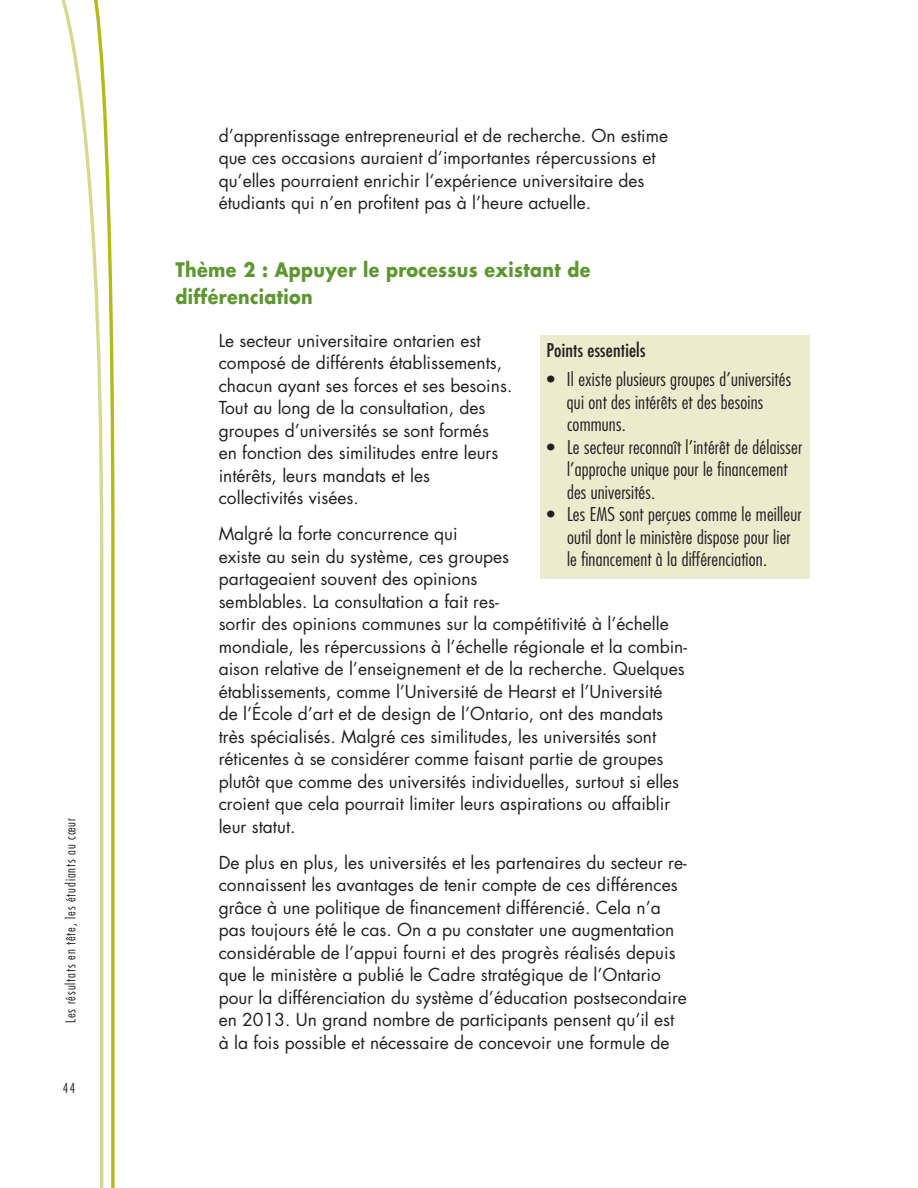
<style>
.page{position:relative;width:918px;height:1188px;background:#fff}
.page>*{position:absolute;margin:0;border:0;box-sizing:border-box;transform-origin:0 0}
.t1{font:700 19.5px/27px "Futura";letter-spacing:.02em;color:#5e9732;scale:.9 1}
.t2{font:300 condensed 18.6px/22.5px "Futura";letter-spacing:.01em;color:#231f20;scale:1.05 1}
.t3{font:condensed 18.6px "Futura";letter-spacing:.01em;color:#231f20;scale:1.05 1}
.t4{font:17.4px/22.5px "Futura";color:#231f20}
.t5{font:300 condensed 13.5px "Futura";letter-spacing:.07em;color:#231f20}
</style>
<div class="page">
<svg style="left:103px;top:56px;width:12px;height:1132px"></svg>
<svg style="left:61px;top:0;width:42px;height:1188px"></svg>
<div style="left:540px;top:335px;width:270px;height:244px;background:#eaeccd"></div>
<p class="t5" style="left:62px;top:1023px;width:207px;rotate:-90deg">Les résultats en tête, les étudiants au cœur</p>
<p class="t5" style="left:63px;top:1080px;width:14px">44</p>
<p class="t4" style="left:219px;top:124px;width:451px">d’apprentissage entrepreneurial et de recherche. On estime que ces occasions auraient d’importantes répercussions et qu’elles pourraient enrichir l’expérience universitaire des étudiants qui n’en profitent pas à l’heure actuelle.</p>
<h2 class="t1" style="left:176px;top:256px;width:463px">Thème 2 : Appuyer le processus existant de différenciation</h2>
<p class="t4" style="left:219px;top:329px;width:295px">Le secteur universitaire ontarien est composé de différents établissements, chacun ayant ses forces et ses besoins.<br>Tout au long de la consultation, des groupes d’universités se sont formés<br>en fonction des similitudes entre leurs intérêts, leurs mandats et les collectivités visées.</p>
<p class="t4" style="left:219px;top:522px;width:470px">Malgré la forte concurrence qui<br>existe au sein du système, ces groupes<br>partageaient souvent des opinions<br>semblables. La consultation a fait res-<br>sortir des opinions communes sur la compétitivité à l’échelle mondiale, les répercussions à l’échelle régionale et la combin&shy;aison relative de l’enseignement et de la recherche. Quelques établissements, comme l’Université de Hearst et l’Université<br>de l’École d’art et de design de l’Ontario, ont des mandats très spécialisés. Malgré ces similitudes, les universités sont réticentes à se considérer comme faisant partie de groupes plutôt que comme des universités individuelles, surtout si elles croient que cela pourrait limiter leurs aspirations ou affaiblir leur statut.</p>
<p class="t4" style="left:219px;top:851px;width:470px">De plus en plus, les universités et les partenaires du secteur re&shy;connaissent les avantages de tenir compte de ces différences grâce à une politique de financement différencié. Cela n’a pas toujours été le cas. On a pu constater une augmentation considérable de l’appui fourni et des progrès réalisés depuis que le ministère a publié le Cadre stratégique de l’Ontario pour la différenciation du système d’éducation postsecondaire en 2013. Un grand nombre de participants pensent qu’il est à la fois possible et nécessaire de concevoir une formule de</p>
<p class="t3" style="left:546px;top:338px;width:96px">Points essentiels</p>
<p class="t2" style="left:567px;top:368px;width:215px;text-indent:-20px">• Il existe plusieurs groupes d’universités qui ont des intérêts et des besoins communs.</p>
<p class="t2" style="left:567px;top:436px;width:225px;text-indent:-20px">• Le secteur reconnaît l’intérêt de délaisser l’approche unique pour le financement des universités.</p>
<p class="t2" style="left:567px;top:503px;width:225px;text-indent:-20px">• Les EMS sont perçues comme le meilleur outil dont le ministère dispose pour lier le financement à la différenciation.</p>
</div>
